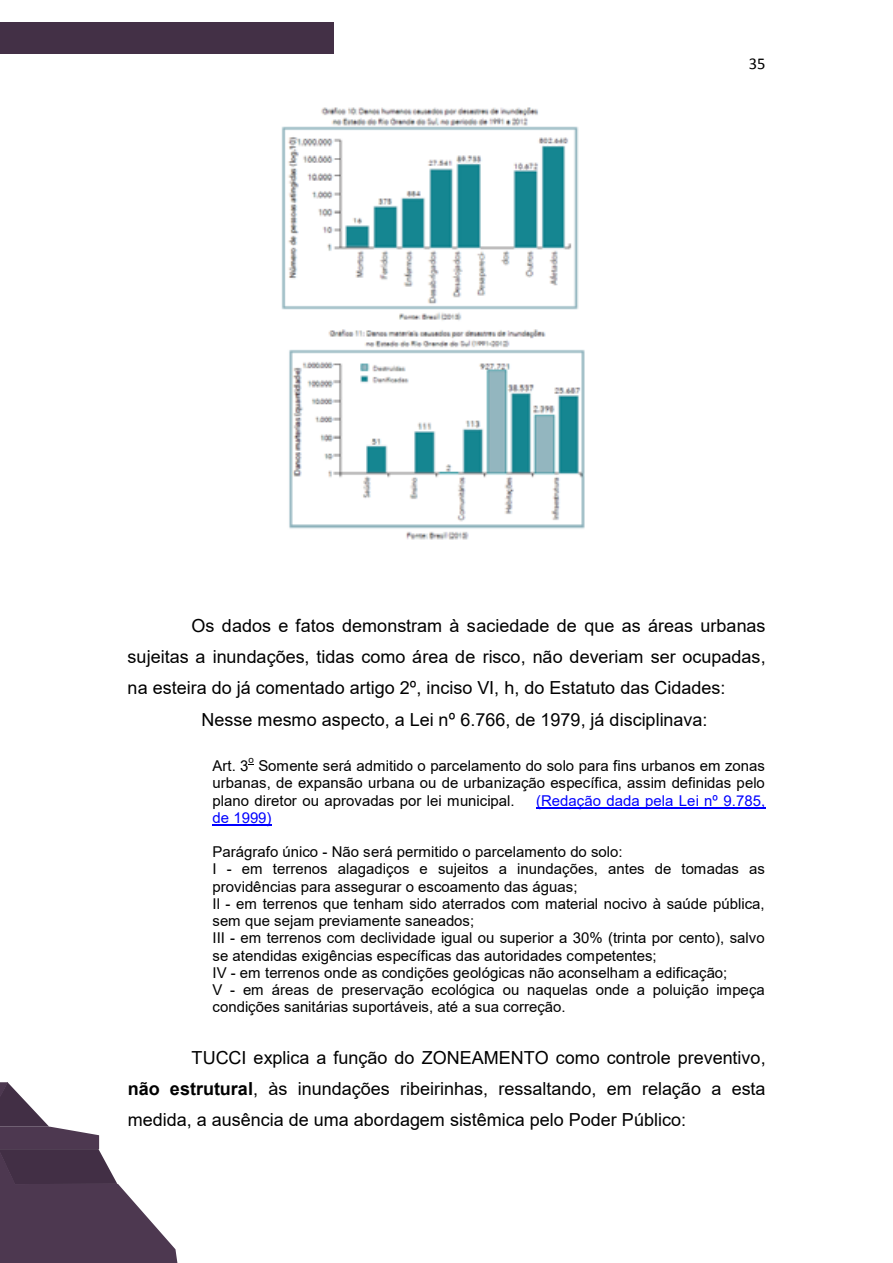
<style>
.page{position:relative;width:893px;height:1263px;background:#fff}
.page>*{position:absolute;margin:0;border:0;box-sizing:border-box;transform-origin:0 0}
.t1{font:18px/31px "Arial";color:#000;text-align:justify}
.t2{font:16.5px "Calibri";color:#000}
.t3{font:15px/17.2px "Arial";color:#000;text-align:justify}
.t4{font:15px "Arial";color:#00f}
.t5{font:9.75px "Arial";color:#000}
.s1{font-weight:700}
</style>
<div class="page">
<hr style="left:536px;top:807px;width:229px;height:1px;background:#00f">
<hr style="left:213px;top:824px;width:59px;height:1px;background:#00f">
<img style="left:281px;top:107px;width:298px;height:214px">
<img style="left:289px;top:329px;width:296px;height:211px">
<div style="left:0;top:22px;width:334px;height:32px;background:#433046"></div>
<svg style="left:0;top:1082px;width:177px;height:181px"></svg>
<p class="t2" style="left:749px;top:53px;width:18px">35</p>
<p class="t1" style="left:192px;top:610px;width:575px">Os dados e fatos demonstram à saciedade de que as áreas urbanas</p>
<p class="t1" style="left:128px;top:641px;width:639px">sujeitas a inundações, tidas como área de risco, não deveriam ser ocupadas,</p>
<p class="t1" style="left:128px;top:672px;width:599px">na esteira do já comentado artigo 2º, inciso VI, h, do Estatuto das Cidades:</p>
<p class="t1" style="left:202px;top:704px;width:507px">Nesse mesmo aspecto, a Lei nº 6.766, de 1979, já disciplinava:</p>
<p class="t3" style="left:213px;top:757px;width:37px">Art. 3</p>
<p class="t5" style="left:249px;top:753px;width:7px">o</p>
<p class="t3" style="left:213px;top:757px;width:554px;text-indent:46px">Somente será admitido o parcelamento do solo para fins urbanos em zonas urbanas, de expansão urbana ou de urbanização específica, assim definidas pelo plano diretor ou aprovadas por lei municipal.</p>
<p class="t4" style="left:536px;top:790px;width:231px">(Redação dada pela Lei nº 9.785,</p>
<p class="t4" style="left:213px;top:807px;width:60px">de 1999)</p>
<p class="t3" style="left:213px;top:843px;width:554px;text-align:left">Parágrafo único - Não será permitido o parcelamento do solo:<br>I - em terrenos alagadiços e sujeitos a inundações, antes de tomadas as providências para assegurar o escoamento das águas;<br>Il - em terrenos que tenham sido aterrados com material nocivo à saúde pública, sem que sejam previamente saneados;<br>III - em terrenos com declividade igual ou superior a 30% (trinta por cento), salvo se atendidas exigências específicas das autoridades competentes;<br>IV - em terrenos onde as condições geológicas não aconselham a edificação;<br>V - em áreas de preservação ecológica ou naquelas onde a poluição impeça condições sanitárias suportáveis, até a sua correção.</p>
<p class="t1" style="left:128px;top:1042px;width:639px;text-indent:64px">TUCCI explica a função do ZONEAMENTO como controle preventivo, <span class="s1">não estrutural</span>, às inundações ribeirinhas, ressaltando, em relação a esta medida, a ausência de uma abordagem sistêmica pelo Poder Público:</p>
</div>
